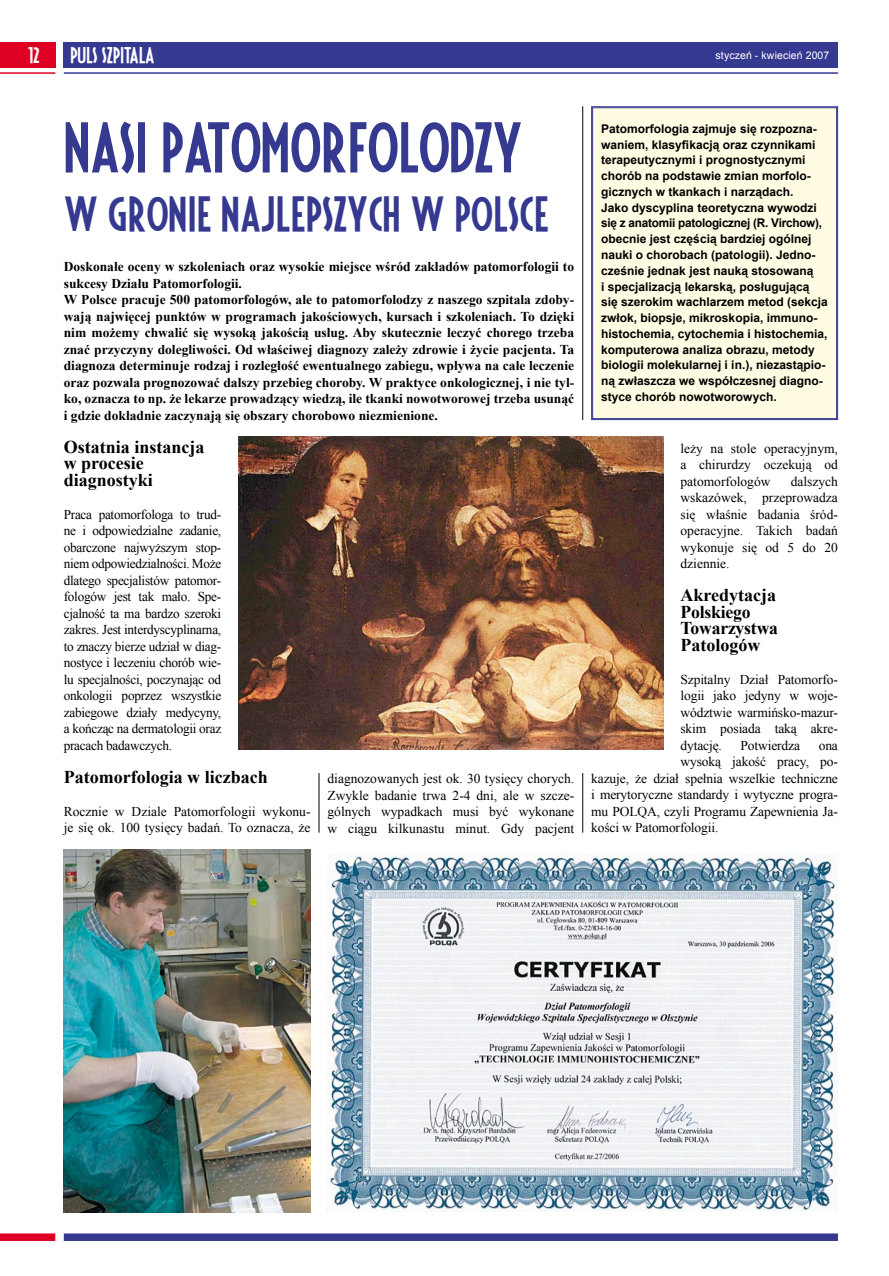
<style>
.page{position:relative;width:889px;height:1276px;background:#fff}
.page>*{position:absolute;margin:0;border:0;box-sizing:border-box;transform-origin:0 0}
.t1{font:57px "Fiesta";color:#35398f}
.t2{font:39px "Fiesta";letter-spacing:.01em;color:#35398f}
.t3{font:700 18px/16.5px "Times New Roman";color:#000}
.t4{font:18px "Fiesta";color:#fff}
.t5{font:13.5px/16.5px "Times New Roman";letter-spacing:-.01em;color:#000;text-align:justify}
.t6{font:700 13.5px/16.5px "Times New Roman";color:#000}
.t7{font:700 12px/15.8px "Arial";color:#000}
.t8{font:10.5px "Arial";letter-spacing:.01em;color:#fff}
</style>
<div class="page">
<div style="left:64px;top:43px;width:774px;height:25px;background:#35398f"></div>
<div style="left:0;top:43px;width:55px;height:25px;background:#dd0023"></div>
<hr style="left:0;top:72px;width:55px;height:2px;background:#dd0023">
<hr style="left:64px;top:72px;width:774px;height:2px;background:#35398f">
<div style="left:0;top:1233px;width:55px;height:8px;background:#dd0023"></div>
<div style="left:64px;top:1233px;width:774px;height:8px;background:#35398f"></div>
<hr style="left:582px;top:106px;width:1px;height:314px;background:#000">
<hr style="left:319px;top:773px;width:1px;height:59px;background:#000">
<hr style="left:582px;top:773px;width:1px;height:59px;background:#000">
<img style="left:327px;top:854px;width:508px;height:357px">
<img style="left:238px;top:436px;width:425px;height:314px">
<div style="left:591px;top:106px;width:247px;height:314px;background:#fffce3"></div>
<div style="left:592px;top:108px;width:244px;height:311px;border:1px solid #35398f"></div>
<img style="left:64px;top:849px;width:246px;height:363px">
<h3 class="t4" style="left:28px;top:44px;width:13px">12</h3>
<h3 class="t4" style="left:70px;top:44px;width:86px">PULS SZPITALA</h3>
<p class="t8" style="left:715px;top:48px;width:115px">styczeń - kwiecień 2007</p>
<h1 class="t1" style="left:64px;top:113px;width:459px">NASI PATOMORFOLODZY</h1>
<h2 class="t2" style="left:64px;top:190px;width:486px">W GRONIE NAJLEPSZYCH W POLSCE</h2>
<p class="t6" style="left:64px;top:258px;width:512px">Doskonałe oceny w szkoleniach oraz wysokie miejsce wśród zakładów patomorfologii to sukcesy Działu Patomorfologii.<br>W Polsce pracuje 500 patomorfologów, ale to patomorfolodzy z naszego szpitala zdoby&shy;wają najwięcej punktów w programach jakościowych, kursach i szkoleniach. To dzięki nim możemy chwalić się wysoką jakością usług. Aby skutecznie leczyć chorego trzeba znać przyczyny dolegliwości. Od właściwej diagnozy zależy zdrowie i życie pacjenta. Ta diagnoza determinuje rodzaj i rozległość ewentualnego zabiegu, wpływa na całe leczenie oraz pozwala prognozować dalszy przebieg choroby. W praktyce onkologicznej, i nie tyl&shy;ko, oznacza to np. że lekarze prowadzący wiedzą, ile tkanki nowotworowej trzeba usunąć i gdzie dokładnie zaczynają się obszary chorobowo niezmienione.</p>
<h3 class="t3" style="left:64px;top:438px;width:142px">Ostatnia instancja w procesie diagnostyki</h3>
<p class="t5" style="left:64px;top:506px;width:159px">Praca patomorfologa to trud&shy;ne i odpowiedzialne zadanie, obarczone najwyższym stop&shy;niem odpowiedzialności. Może dlatego specjalistów patomor&shy;fologów jest tak mało. Spe&shy;cjalność ta ma bardzo szeroki zakres. Jest interdyscyplinarna, to znaczy bierze udział w diag&shy;nostyce i leczeniu chorób wie&shy;lu specjalności, poczynając od onkologii poprzez wszystkie zabiegowe działy medycyny, a kończąc na dermatologii oraz pracach badawczych.</p>
<h3 class="t3" style="left:64px;top:768px;width:205px">Patomorfologia w liczbach</h3>
<p class="t5" style="left:64px;top:803px;width:248px">Rocznie w Dziale Patomorfologii wykonu&shy;je się ok. 100 tysięcy badań. To oznacza, że</p>
<p class="t5" style="left:327px;top:770px;width:248px">diagnozowanych jest ok. 30 tysięcy chorych.<br>Zwykle badanie trwa 2-4 dni, ale w szcze&shy;gólnych wypadkach musi być wykonane w ciągu kilkunastu minut. Gdy pacjent</p>
<p class="t7" style="left:601px;top:121px;width:228px">Patomorfologia zajmuje się rozpozna&shy;waniem, klasyfikacją oraz czynnikami terapeutycznymi i prognostycznymi chorób na podstawie zmian morfolo&shy;gicznych w tkankach i narządach.<br>Jako dyscyplina teoretyczna wywodzi się z anatomii patologicznej (R. Virchow), obecnie jest częścią bardziej ogólnej nauki o chorobach (patologii). Jedno&shy;cześnie jednak jest nauką stosowaną<br>i specjalizacją lekarską, posługującą się szerokim wachlarzem metod (sekcja zwłok, biopsje, mikroskopia, immuno&shy;histochemia, cytochemia i histochemia, komputerowa analiza obrazu, metody biologii molekularnej i in.), niezastąpio&shy;ną zwłaszcza we współczesnej diagno&shy;styce chorób nowotworowych.</p>
<p class="t5" style="left:680px;top:440px;width:159px">leży na stole operacyjnym, a chirurdzy oczekują od patomorfologów</p>
<p class="t5" style="left:680px;top:473px;width:159px;text-indent:110px">dalszych wskazówek, przeprowadza się właśnie badania śród&shy;operacyjne. Takich badań wykonuje się od 5 do 20 dziennie.</p>
<h3 class="t3" style="left:680px;top:586px;width:99px">Akredytacja<br>Polskiego<br>Towarzystwa<br>Patologów</h3>
<p class="t5" style="left:680px;top:671px;width:159px">Szpitalny Dział Patomorfo&shy;logii jako jedyny w woje&shy;wództwie warmińsko-mazur&shy;skim posiada taką akre&shy;dytację.</p>
<p class="t5" style="left:740px;top:737px;width:61px">Potwierdza</p>
<p class="t5" style="left:818px;top:737px;width:21px">ona</p>
<p class="t5" style="left:680px;top:753px;width:159px">wysoką jakość pracy, po-</p>
<p class="t5" style="left:591px;top:770px;width:248px">kazuje, że dział spełnia wszelkie techniczne</p>
<p class="t5" style="left:591px;top:786px;width:248px">i merytoryczne standardy i wytyczne progra-</p>
<p class="t5" style="left:591px;top:803px;width:248px">mu POLQA, czyli Programu Zapewnienia Ja-</p>
<p class="t5" style="left:591px;top:819px;width:129px">kości w Patomorfologii.</p>
</div>
